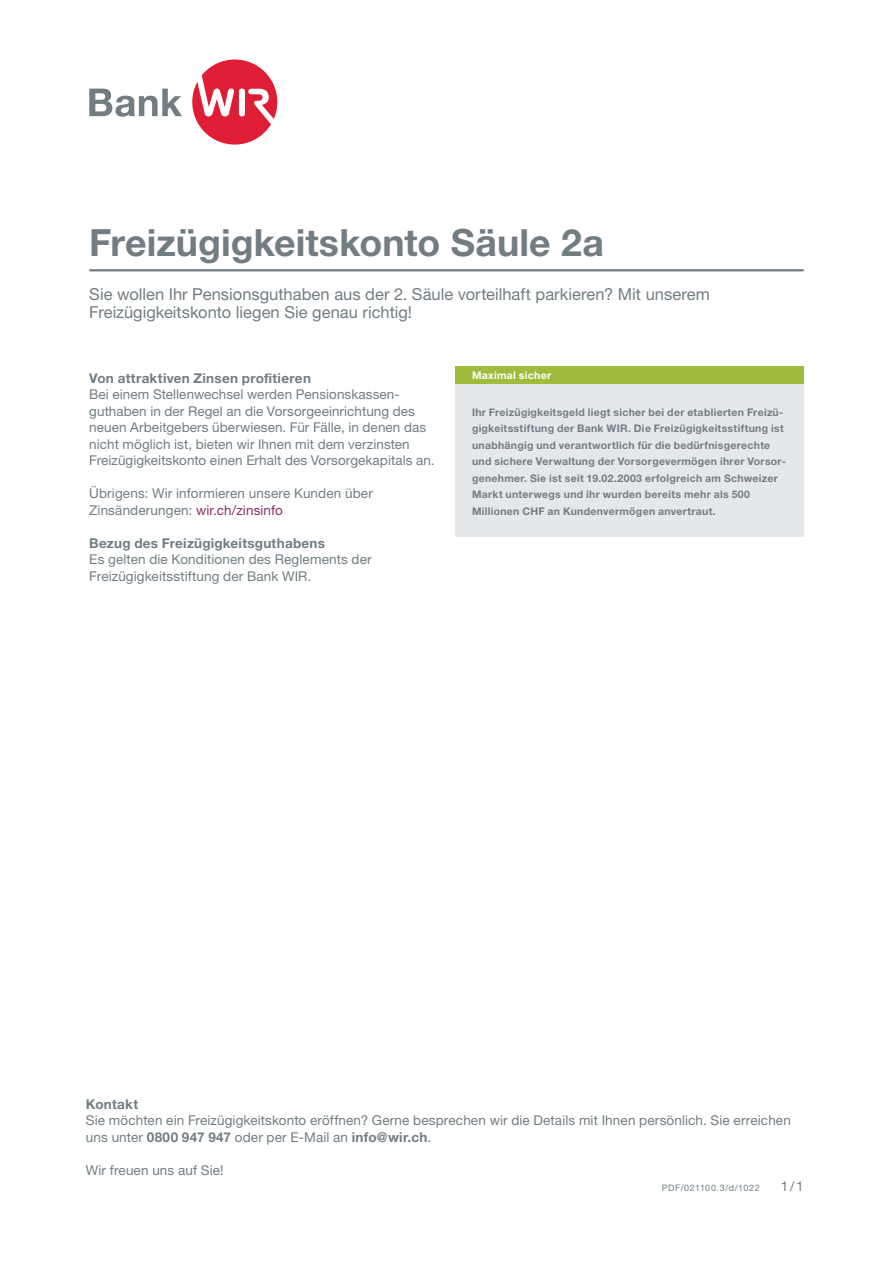
<style>
.page{position:relative;width:893px;height:1263px;background:#fff}
.page>*{position:absolute;margin:0;border:0;box-sizing:border-box;transform-origin:0 0}
.H1_25_27_5___Linie1{font:700 37.5px "Helvetica Neue LT Pro";color:#717d83}
.Leadtext_11_12_1_NoG{font:16.5px/18.1px "Helvetica Neue LT Pro";color:#717d83}
.Lauftext_roman_9_11p{font:13.5px/16.5px "Helvetica Neue LT Pro";letter-spacing:.005em;color:#717d83}
.Lauftext_roman_9_11p-2{font:700 13.5px "Helvetica Neue LT Pro";letter-spacing:.02em;color:#717d83}
.Lauftext_bold_9_11pt{font:700 13.5px "Helvetica Neue LT Pro";letter-spacing:.015em;color:#717d83}
.Pagina{font:13.5px "Helvetica Neue LT Pro";color:#717d83}
.Lauftext_roman_9_11p-3{font:700 10.5px/16.5px "Helvetica Neue LT Pro";letter-spacing:.03em;color:#717d83;text-align:justify}
.Tabelle_7_11_bold_No{font:700 10.5px "Helvetica Neue LT Pro";letter-spacing:.03em;color:#fff}
.DMS-Nr{font:9px "Helvetica Neue LT Pro";letter-spacing:.06em;color:#717d83}
.s1{color:#8e2f65}
.s2{font-weight:700}
</style>
<div class="page">
<hr style="left:89px;top:269px;width:715px;height:2px;background:#717d83">
<div style="left:455px;top:366px;width:349px;height:18px;background:#9dbc3b"></div>
<div style="left:455px;top:384px;width:349px;height:152px;background:#e5e8eb"></div>
<svg style="left:192px;top:60px;width:85px;height:85px"></svg>
<svg style="left:89px;top:89px;width:93px;height:28px"></svg>
<p class="H1_25_27_5___Linie1" style="left:89px;top:220px;width:516px">Freizügigkeitskonto Säule 2a</p>
<p class="Leadtext_11_12_1_NoG" style="left:89px;top:285px;width:622px">Sie wollen Ihr Pensionsguthaben aus der 2. Säule vorteilhaft parkieren? Mit unserem<br>Freizügigkeitskonto liegen Sie genau richtig!</p>
<p class="Lauftext_roman_9_11p-2" style="left:89px;top:369px;width:223px">Von attraktiven Zinsen profitieren</p>
<p class="Lauftext_roman_9_11p" style="left:89px;top:386px;width:347px">Bei einem Stellenwechsel werden Pensionskassen&shy;guthaben in der Regel an die Vorsorgeeinrichtung des neuen Arbeitgebers überwiesen. Für Fälle, in denen das nicht möglich ist, bieten wir Ihnen mit dem verzinsten Freizügigkeitskonto einen Erhalt des Vorsorgekapitals an.</p>
<p class="Lauftext_roman_9_11p" style="left:89px;top:485px;width:285px">Übrigens: Wir informieren unsere Kunden über</p>
<p class="Lauftext_roman_9_11p" style="left:89px;top:501px;width:195px">Zinsänderungen: <span class="s1">wir.ch/zinsinfo</span></p>
<p class="Lauftext_roman_9_11p-2" style="left:89px;top:534px;width:237px">Bezug des Freizügigkeitsguthabens</p>
<p class="Lauftext_roman_9_11p" style="left:89px;top:551px;width:284px">Es gelten die Konditionen des Reglements der</p>
<p class="Lauftext_roman_9_11p" style="left:89px;top:567px;width:224px">Freizügigkeitsstiftung der Bank WIR.</p>
<p class="Tabelle_7_11_bold_No" style="left:472px;top:369px;width:81px">Maximal sicher</p>
<p class="Lauftext_roman_9_11p-3" style="left:472px;top:403px;width:313px">Ihr Freizügigkeitsgeld liegt sicher bei der etablierten Freizü&shy;gigkeitsstiftung der Bank WIR. Die Freizügigkeitsstiftung ist unabhängig und verantwortlich für die bedürfnisgerechte</p>
<p class="Lauftext_roman_9_11p-3" style="left:472px;top:453px;width:315px;text-align:left">und sichere Verwaltung der Vorsorgevermögen ihrer Vorsor&shy;genehmer. Sie ist seit 19.02.2003 erfolgreich am Schweizer<br>Markt unterwegs und ihr wurden bereits mehr als 500</p>
<p class="Lauftext_roman_9_11p-3" style="left:472px;top:502px;width:245px">Millionen CHF an Kundenvermögen anvertraut.</p>
<p class="Lauftext_bold_9_11pt" style="left:86px;top:1095px;width:54px">Kontakt</p>
<p class="Lauftext_roman_9_11p" style="left:86px;top:1112px;width:706px">Sie möchten ein Freizügigkeitskonto eröffnen? Gerne besprechen wir die Details mit Ihnen persönlich. Sie erreichen uns unter <span class="s2">0800 947 947</span> oder per E-Mail an <span class="s2">info@wir.ch</span>.</p>
<p class="Lauftext_roman_9_11p" style="left:86px;top:1161px;width:139px">Wir freuen uns auf Sie!</p>
<p class="DMS-Nr" style="left:662px;top:1182px;width:99px">PDF/021100.3/d/1022</p>
<p class="Pagina" style="left:781px;top:1178px;width:24px">1/1</p>
</div>
